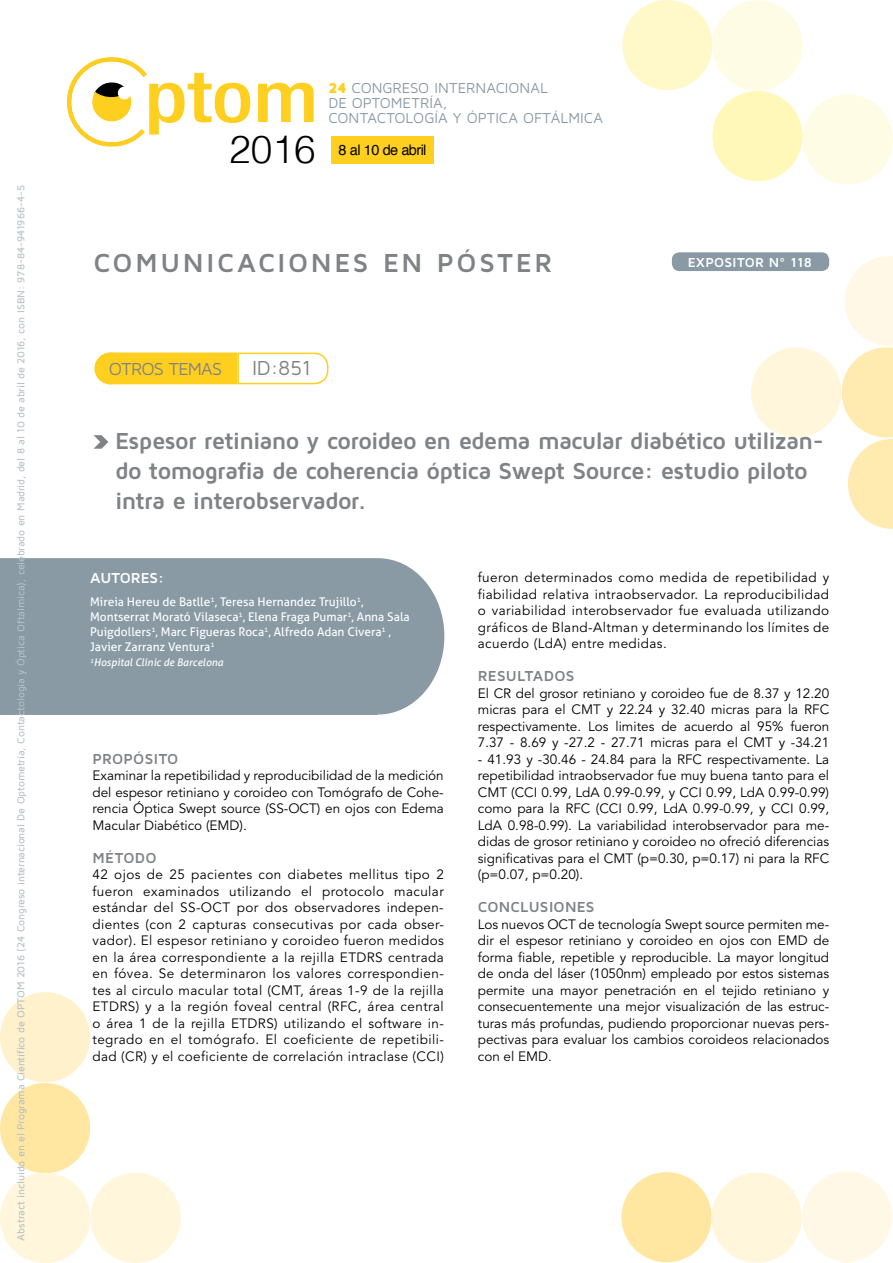
<style>
.page{position:relative;width:893px;height:1263px;background:#fff}
.page>*{position:absolute;margin:0;border:0;box-sizing:border-box;transform-origin:0 0}
.t1{font:300 38.85px "Helvetica";color:#000}
.t2{font:700 27px "Maven Pro";letter-spacing:.095em;color:#808385}
.t3{font:700 24px/30px "Maven Pro";letter-spacing:-.03em;color:#808385}
.t4{font:21px "Maven Pro";color:#808385}
.t5{font:18px "Maven Pro";letter-spacing:-.045em;color:#808385}
.t6{font:700 15px "Maven Pro";letter-spacing:.015em;color:#808385}
.t7{font:700 15px "Maven Pro";letter-spacing:.005em;color:#fff}
.t8{font:14.85px/14.9px "Maven Pro";letter-spacing:-.005em;color:#899aa5}
.t9{font:14.55px "Helvetica";letter-spacing:-.04em;color:#000}
.t10{font:13.5px/16.5px "Avenir LT Std";color:#000;text-align:justify}
.t11{font:700 13.5px "Maven Pro";letter-spacing:.02em;color:#fff}
.t12{font:12px/15px "Aller";color:#fff}
.t13{font:500 10.5px "Maven Pro";letter-spacing:-.015em;color:#b6c0c7}
.t14{font:italic 10.5px "Aller";color:#fff}
.s1{font-weight:900;color:#ffcf1f}
</style>
<div class="page">
<div style="left:331px;top:136px;width:103px;height:28px;background:#ffcf1f"></div>
<div style="left:803px;top:94px;width:90px;height:91px;background:#fffce5;border-radius:50%"></div>
<div style="left:622px;top:0;width:90px;height:90px;background:#fff9c9;border-radius:50%"></div>
<div style="left:712px;top:91px;width:91px;height:90px;background:#fff8b9;border-radius:50%"></div>
<div style="left:712px;top:0;width:91px;height:91px;background:#fffce5;border-radius:50%"></div>
<svg style="left:258px;top:83px;width:56px;height:39px"></svg>
<svg style="left:67px;top:57px;width:183px;height:90px"></svg>
<div style="left:802px;top:1171px;width:90px;height:90px;background:#fff8e6;border-radius:50%"></div>
<div style="left:621px;top:1172px;width:91px;height:90px;background:#ffe7a2;border-radius:50%"></div>
<div style="left:712px;top:1172px;width:90px;height:91px;background:#fff6dc;border-radius:50%"></div>
<div style="left:0;top:992px;width:90px;height:90px;background:#fff1cc;border-radius:50%"></div>
<div style="left:0;top:1083px;width:90px;height:90px;background:#ffe7a2;border-radius:50%"></div>
<div style="left:0;top:1173px;width:90px;height:90px;background:#fff6dc;border-radius:50%"></div>
<div style="left:91px;top:1173px;width:90px;height:90px;background:#fff6dc;border-radius:50%"></div>
<svg style="left:842px;top:256px;width:51px;height:273px"></svg>
<div style="left:751px;top:347px;width:90px;height:90px;background:#fff6dc;border-radius:50%"></div>
<div style="left:672px;top:252px;width:157px;height:19px;background:#899aa5;border-radius:8px"></div>
<div style="left:94px;top:352px;width:32px;height:32px;background:#ffcf1f;border-radius:50%"></div>
<div style="left:109px;top:353px;width:128px;height:31px;background:#ffcf1f"></div>
<svg style="left:237px;top:352px;width:92px;height:33px"></svg>
<svg style="left:839px;top:1262px;width:17px;height:1px"></svg>
<svg style="left:94px;top:435px;width:14px;height:14px"></svg>
<div style="left:0;top:558px;width:444px;height:157px;background:#899aa5"></div>
<p class="t13" style="left:14px;top:1240px;width:1057px;rotate:-90deg">Abstract incluido en el Programa Científico de OPTOM 2016 (24 Congreso internacional De Optometría, Contactología y Óptica Oftálmica), celebrado en Madrid, del 8 al 10 de abril de 2016, con ISBN: 978-84-941966-4-5</p>
<p class="t8" style="left:328px;top:80px;width:276px"><span class="s1">24</span> CONGRESO INTERNACIONAL<br>DE OPTOMETRÍA,<br>CONTACTOLOGÍA Y ÓPTICA OFTÁLMICA</p>
<h1 class="t1" style="left:229px;top:118px;width:88px">2016</h1>
<p class="t9" style="left:339px;top:138px;width:89px">8 al 10 de abril</p>
<h2 class="t2" style="left:93px;top:245px;width:308px">comunicaciones EN</h2>
<h2 class="t2" style="left:437px;top:245px;width:117px">PÓSTER</h2>
<h3 class="t5" style="left:109px;top:358px;width:115px">OTROS TEMAS</h3>
<h3 class="t4" style="left:252px;top:355px;width:61px">ID:851</h3>
<p class="t11" style="left:688px;top:254px;width:126px">EXPOSITOR N º 118</p>
<h3 class="t3" style="left:115px;top:424px;width:710px">Espesor retiniano y coroideo en edema macular diabético utilizan&shy;do tomografia de coherencia óptica Swept Source: estudio piloto intra e interobservador.</h3>
<p class="t7" style="left:90px;top:568px;width:76px">Autores:</p>
<p class="t12" style="left:90px;top:595px;width:321px">Mireia Hereu de Batlle<sup>1</sup>, Teresa Hernandez Trujillo<sup>1</sup>, Montserrat Morató Vilaseca<sup>1</sup>, Elena Fraga Pumar<sup>1</sup>, Anna Sala Puigdollers<sup>1</sup>, Marc Figueras Roca<sup>1</sup>, Alfredo Adan Civera<sup>1</sup> , Javier Zarranz Ventura<sup>1</sup></p>
<p class="t14" style="left:90px;top:656px;width:135px"><sup>1</sup>Hospital Clínic de Barcelona</p>
<p class="t6" style="left:92px;top:749px;width:88px">Propósito</p>
<p class="t10" style="left:92px;top:767px;width:353px">Examinar la repetibilidad y reproducibilidad de la medición del espesor retiniano y coroideo con Tomógrafo de Cohe&shy;rencia Óptica Swept source (SS-OCT) en ojos con Edema Macular Diabético (EMD).</p>
<p class="t6" style="left:92px;top:848px;width:66px">Método</p>
<p class="t10" style="left:92px;top:866px;width:353px">42 ojos de 25 pacientes con diabetes mellitus tipo 2 fueron examinados utilizando el protocolo macular estándar del SS-OCT por dos observadores indepen&shy;dientes (con 2 capturas consecutivas por cada obser&shy;vador). El espesor retiniano y coroideo fueron medidos en la área correspondiente a la rejilla ETDRS centrada en fóvea. Se determinaron los valores correspondien&shy;tes al circulo macular total (CMT, áreas 1-9 de la rejilla ETDRS) y a la región foveal central (RFC, área central o área 1 de la rejilla ETDRS) utilizando el software in&shy;tegrado en el tomógrafo. El coeficiente de repetibili&shy;dad (CR) y el coeficiente de correlación intraclase (CCI)</p>
<p class="t10" style="left:478px;top:569px;width:353px">fueron determinados como medida de repetibilidad y fiabilidad relativa intraobservador. La reproducibilidad o variabilidad interobservador fue evaluada utilizando gráficos de Bland-Altman y determinando los límites de acuerdo (LdA) entre medidas.</p>
<p class="t6" style="left:478px;top:666px;width:98px">Resultados</p>
<p class="t10" style="left:478px;top:685px;width:353px">El CR del grosor retiniano y coroideo fue de 8.37 y 12.20 micras para el CMT y 22.24 y 32.40 micras para la RFC respectivamente. Los limites de acuerdo al 95% fueron 7.37 - 8.69 y -27.2 - 27.71 micras para el CMT y -34.21</p>
<p class="t10" style="left:478px;top:751px;width:353px">- 41.93 y -30.46 - 24.84 para la RFC respectivamente. La repetibilidad intraobservador fue muy buena tanto para el CMT (CCI 0.99, LdA 0.99-0.99, y CCI 0.99, LdA 0.99-0.99) como para la RFC (CCI 0.99, LdA 0.99-0.99, y CCI 0.99, LdA 0.98-0.99). La variabilidad interobservador para me&shy;didas de grosor retiniano y coroideo no ofreció diferencias significativas para el CMT (p=0.30, p=0.17) ni para la RFC (p=0.07, p=0.20).</p>
<p class="t6" style="left:478px;top:897px;width:118px">Conclusiones</p>
<p class="t10" style="left:478px;top:916px;width:353px">Los nuevos OCT de tecnología Swept source permiten me&shy;dir el espesor retiniano y coroideo en ojos con EMD de forma fiable, repetible y reproducible. La mayor longitud de onda del láser (1050nm) empleado por estos sistemas permite una mayor penetración en el tejido retiniano y consecuentemente una mejor visualización de las estruc&shy;turas más profundas, pudiendo proporcionar nuevas pers&shy;pectivas para evaluar los cambios coroideos relacionados con el EMD.</p>
</div>
